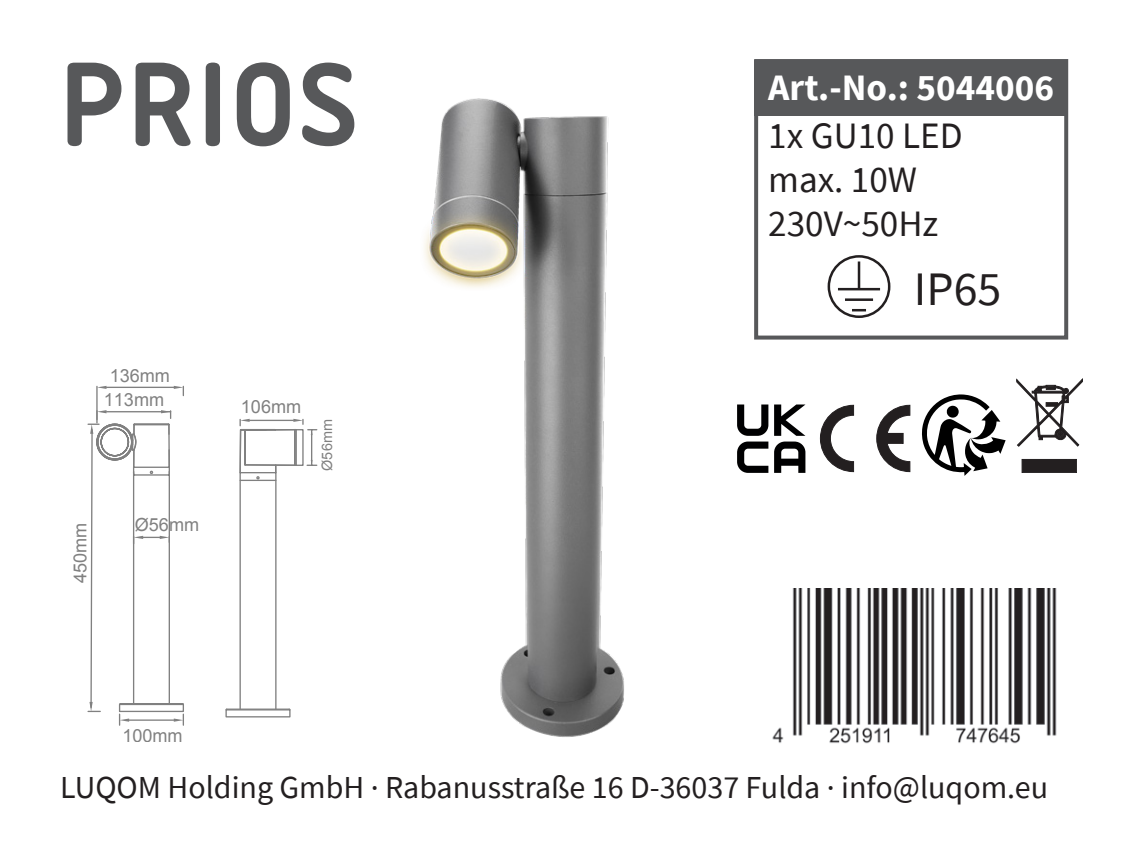
<style>
.page{position:relative;width:1134px;height:851px;background:#fff}
.page>*{position:absolute;margin:0;border:0;box-sizing:border-box;transform-origin:0 0}
.t1{font:48px "Source Sans Pro";color:#231f20}
.t2{font:37.2px "Source Sans Pro";color:#231f20}
.t3{font:700 37.2px "Source Sans Pro";color:#fff}
.t4{font:32px "Source Sans Pro";color:#231f20}
.t5{font:18px "Arial";color:#000}
.t6{font:14.4px "Arial";color:#000}
</style>
<div class="page">
<img style="left:424px;top:98px;width:200px;height:639px">
<hr style="left:227px;top:708px;width:62px;height:1px;background:#000">
<hr style="left:133px;top:473px;width:1px;height:230px;background:#000">
<hr style="left:169px;top:473px;width:1px;height:230px;background:#000">
<hr style="left:134px;top:474px;width:35px;height:1px;background:#000">
<hr style="left:90px;top:429px;width:3px;height:278px;background:#000">
<svg style="left:88px;top:701px;width:12px;height:11px"></svg>
<svg style="left:239px;top:418px;width:78px;height:293px"></svg>
<svg style="left:133px;top:535px;width:37px;height:8px"></svg>
<svg style="left:118px;top:702px;width:66px;height:23px"></svg>
<svg style="left:88px;top:385px;width:96px;height:89px"></svg>
<svg style="left:237px;top:62px;width:53px;height:84px"></svg>
<svg style="left:136px;top:63px;width:55px;height:83px"></svg>
<svg style="left:68px;top:63px;width:53px;height:83px"></svg>
<svg style="left:302px;top:63px;width:52px;height:83px"></svg>
<div style="left:206px;top:63px;width:14px;height:83px;background:#57585a;border-radius:6px"></div>
<div style="left:754px;top:60px;width:312px;height:56px;background:#57585a"></div>
<img style="left:772px;top:588px;width:285px;height:156px">
<div style="left:754px;top:59px;width:314px;height:280px;border:4px solid #57585a"></div>
<div style="left:827px;top:255px;width:63px;height:63px;border:3px solid #231f20;border-radius:50%"></div>
<hr style="left:838px;top:288px;width:42px;height:2px;background:#231f20">
<hr style="left:845px;top:298px;width:28px;height:3px;background:#231f20">
<hr style="left:858px;top:261px;width:2px;height:28px;background:#231f20">
<svg style="left:852px;top:309px;width:14px;height:2px"></svg>
<svg style="left:1017px;top:379px;width:65px;height:93px"></svg>
<svg style="left:819px;top:404px;width:35px;height:68px"></svg>
<svg style="left:876px;top:404px;width:35px;height:68px"></svg>
<svg style="left:737px;top:404px;width:31px;height:69px"></svg>
<svg style="left:774px;top:404px;width:31px;height:69px"></svg>
<svg style="left:922px;top:394px;width:84px;height:82px"></svg>
<p class="t3" style="left:768px;top:62px;width:287px">Art.-No.: 5044006</p>
<p class="t2" style="left:768px;top:112px;width:196px">1x GU10 LED</p>
<p class="t2" style="left:768px;top:156px;width:150px">max. 10W</p>
<p class="t2" style="left:768px;top:200px;width:172px">230V~50Hz</p>
<p class="t5" style="left:110px;top:364px;width:62px">136mm</p>
<p class="t5" style="left:104px;top:388px;width:62px">113mm</p>
<p class="t5" style="left:68px;top:583px;width:62px;rotate:-90deg">450mm</p>
<p class="t5" style="left:135px;top:513px;width:66px">Ø56mm</p>
<p class="t5" style="left:241px;top:394px;width:62px">106mm</p>
<p class="t6" style="left:318px;top:470px;width:53px;rotate:-90deg">Ø56mm</p>
<p class="t5" style="left:122px;top:723px;width:62px">100mm</p>
<p class="t1" style="left:914px;top:258px;width:89px">IP65</p>
<p class="t4" style="left:60px;top:767px;width:989px">LUQOM Holding GmbH · Rabanusstraße 16 D-36037 Fulda · info@luqom.eu</p>
</div>
